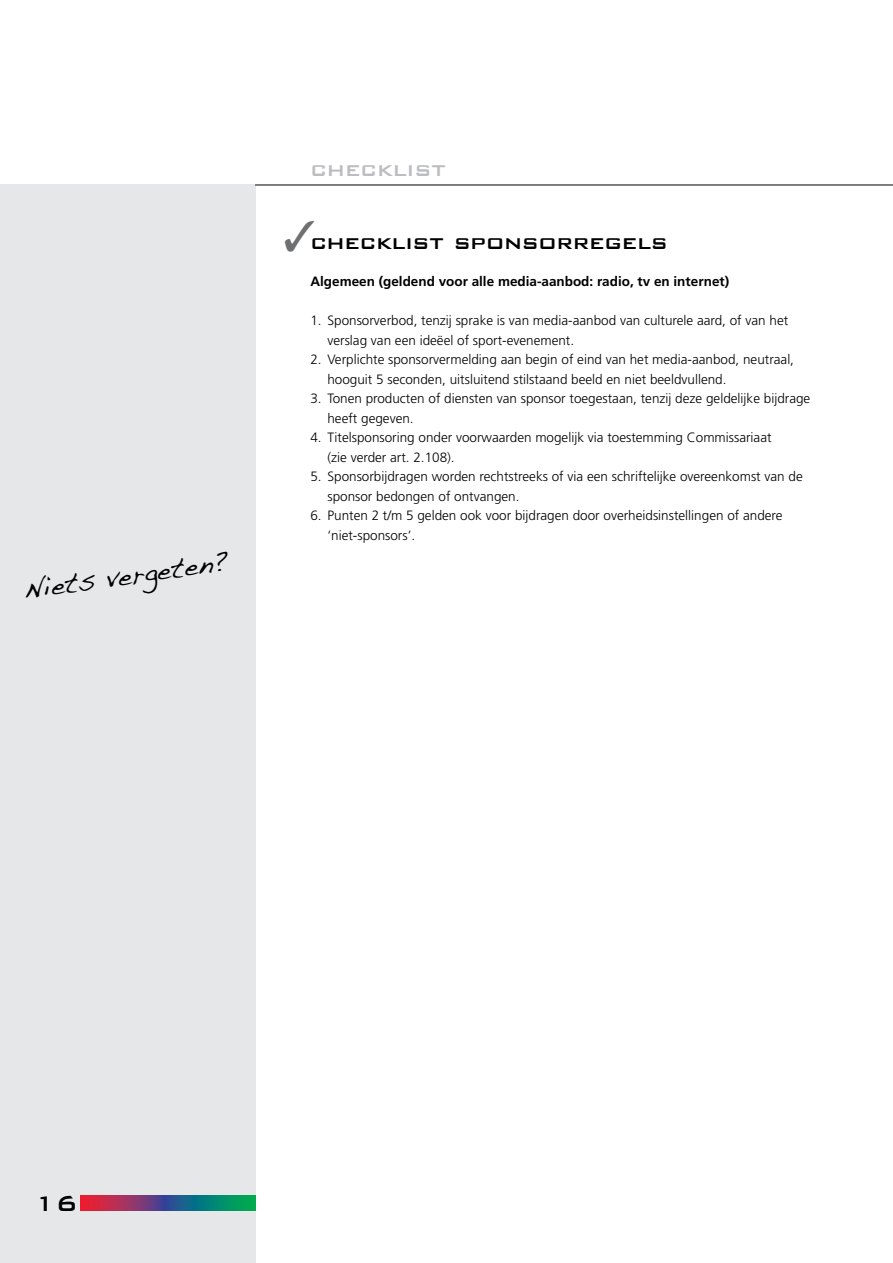
<style>
.page{position:relative;width:893px;height:1263px;background:#fff}
.page>*{position:absolute;margin:0;border:0;box-sizing:border-box;transform-origin:0 0}
.t1{font:28.5px "Handwriting Dakota";color:#000}
.t2{font:500 28.5px "Bank Gothic";color:#000}
.t3{font:500 25.5px "Bank Gothic";letter-spacing:-.01em;color:#000}
.t4{font:500 25.5px "Bank Gothic";color:#bcbdc0}
.t5{font:300 13.5px/19.5px "Frutiger";color:#000}
.t6{font:700 13.5px "Frutiger";color:#000}
</style>
<div class="page">
<div style="left:0;top:185px;width:255px;height:1078px;background:#e6e7e8"></div>
<hr style="left:255px;top:185px;width:638px;height:1px;background:#000">
<svg style="left:80px;top:1196px;width:175px;height:15px"></svg>
<h1 class="t1" style="left:20px;top:569px;width:209px;rotate:-8deg">Niets vergeten?</h1>
<h2 class="t4" style="left:310px;top:156px;width:137px">checklist</h2>
<h2 class="t3" style="left:310px;top:229px;width:359px">checklist sponsorregels</h2>
<p class="t6" style="left:310px;top:276px;width:420px">Algemeen (geldend voor alle media-aanbod: radio, tv en internet)</p>
<p class="t5" style="left:327px;top:312px;width:462px;text-indent:-17px">1. Sponsorverbod, tenzij sprake is van media-aanbod van culturele aard, of van het verslag van een ideëel of sport-evenement.</p>
<p class="t5" style="left:327px;top:351px;width:468px;text-indent:-17px">2. Verplichte sponsorvermelding aan begin of eind van het media-aanbod, neutraal, hooguit 5 seconden, uitsluitend stilstaand beeld en niet beeldvullend.</p>
<p class="t5" style="left:327px;top:390px;width:484px;text-indent:-17px">3. Tonen producten of diensten van sponsor toegestaan, tenzij deze geldelijke bijdrage heeft gegeven.</p>
<p class="t5" style="left:327px;top:429px;width:446px;text-indent:-17px">4. Titelsponsoring onder voorwaarden mogelijk via toestemming Commissariaat (zie verder art. 2.108).</p>
<p class="t5" style="left:327px;top:468px;width:477px;text-indent:-17px">5. Sponsorbijdragen worden rechtstreeks of via een schriftelijke overeenkomst van de sponsor bedongen of ontvangen.</p>
<p class="t5" style="left:327px;top:507px;width:457px;text-indent:-17px">6. Punten 2 t/m 5 gelden ook voor bijdragen door overheidsinstellingen of andere ‘niet-sponsors’.</p>
<h1 class="t2" style="left:34px;top:1189px;width:46px">16</h1>
</div>
